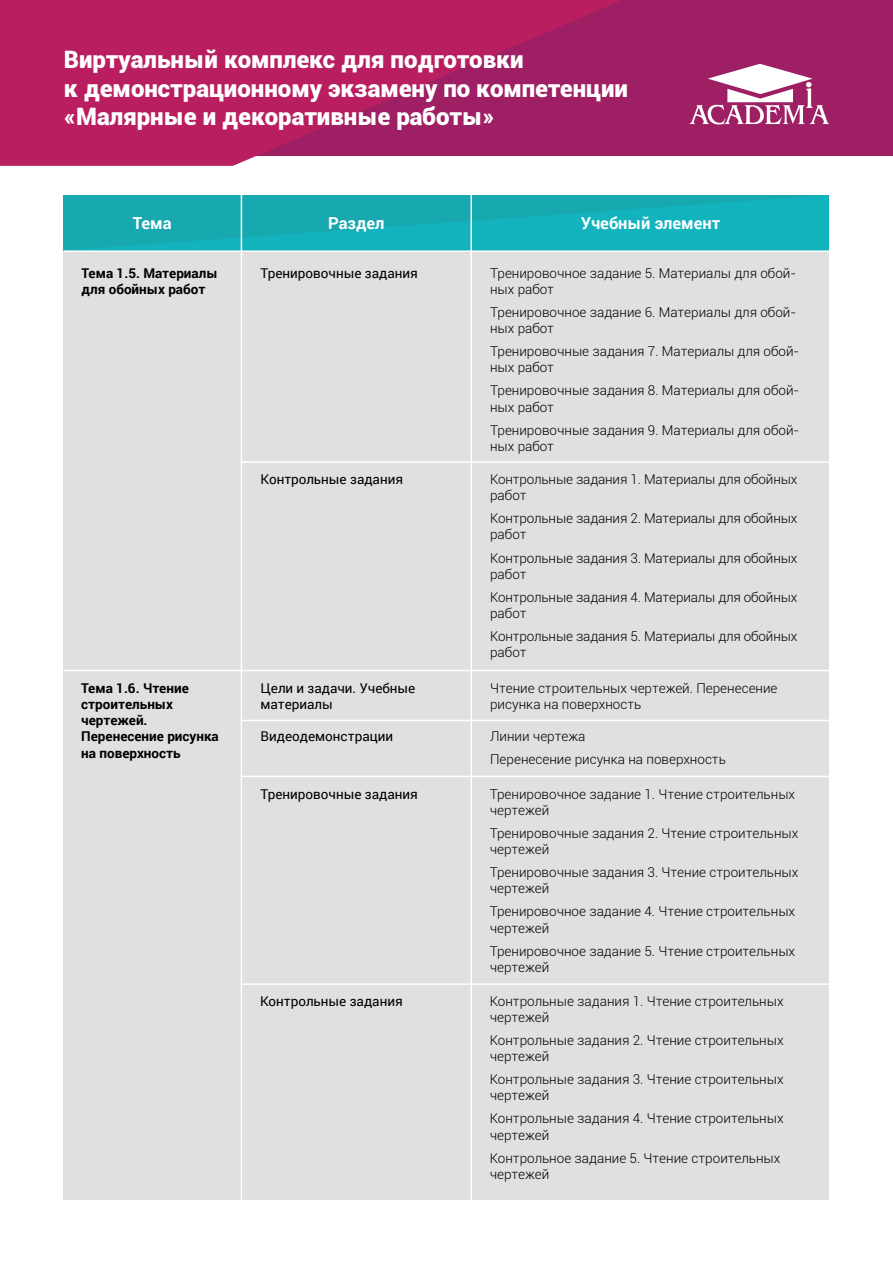
<style>
.page{position:relative;width:893px;height:1263px;background:#fff}
.page>*{position:absolute;margin:0;border:0;box-sizing:border-box;transform-origin:0 0}
.t1{font:900 24px/28.8px "Roboto";color:#fff}
.t2{font:700 16.5px "Roboto";color:#fff}
.t3{font:300 13.5px/16.2px "Roboto";color:#000}
.t4{font:13.5px/16.2px "Roboto";color:#000}
.t5{font:700 13.5px/16.2px "Roboto";color:#000}
</style>
<div class="page">
<div style="left:0;top:0;width:893px;height:156px;background:#9e1f64"></div>
<svg style="left:0;top:0;width:622px;height:166px;fill:#b91f60"></svg>
<div style="left:64px;top:197px;width:765px;height:1002px;background:#e1e0e1"></div>
<div style="left:64px;top:195px;width:765px;height:55px;background:#15adb6"></div>
<hr style="left:241px;top:195px;width:1px;height:1066px;background:#fff">
<hr style="left:64px;top:250px;width:769px;height:2px;background:#fff">
<hr style="left:470px;top:181px;width:2px;height:1081px;background:#fff">
<svg style="left:689px;top:64px;width:140px;height:60px"></svg>
<hr style="left:242px;top:461px;width:587px;height:2px;background:#fff">
<hr style="left:242px;top:720px;width:587px;height:1px;background:#fff">
<hr style="left:242px;top:776px;width:587px;height:1px;background:#fff">
<hr style="left:242px;top:983px;width:587px;height:2px;background:#fff">
<hr style="left:64px;top:670px;width:765px;height:1px;background:#fff">
<h1 class="t1" style="left:64px;top:44px;width:566px">Виртуальный комплекс для подготовки<br>к демонстрационному экзамену по компетенции «Малярные и декоративные работы»</h1>
<p class="t2" style="left:133px;top:213px;width:40px">Тема</p>
<p class="t2" style="left:328px;top:213px;width:58px">Раздел</p>
<p class="t2" style="left:581px;top:213px;width:141px">Учебный элемент</p>
<p class="t5" style="left:82px;top:265px;width:137px">Тема 1.5. Материалы</p>
<p class="t4" style="left:260px;top:265px;width:159px">Тренировочные задания</p>
<p class="t5" style="left:82px;top:281px;width:125px">для обойных работ</p>
<p class="t3" style="left:490px;top:264px;width:307px">Тренировочное задание 5. Материалы для обой&shy;ных работ</p>
<p class="t3" style="left:490px;top:304px;width:307px">Тренировочное задание 6. Материалы для обой&shy;ных работ</p>
<p class="t3" style="left:490px;top:343px;width:311px">Тренировочные задания 7. Материалы для обой&shy;ных работ</p>
<p class="t3" style="left:490px;top:382px;width:311px">Тренировочные задания 8. Материалы для обой&shy;ных работ</p>
<p class="t3" style="left:490px;top:421px;width:311px">Тренировочные задания 9. Материалы для обой&shy;ных работ</p>
<p class="t4" style="left:260px;top:471px;width:144px">Контрольные задания</p>
<p class="t3" style="left:490px;top:471px;width:309px">Контрольные задания 1. Материалы для обойных работ</p>
<p class="t3" style="left:490px;top:510px;width:309px">Контрольные задания 2. Материалы для обойных работ</p>
<p class="t3" style="left:490px;top:549px;width:309px">Контрольные задания 3. Материалы для обойных работ</p>
<p class="t3" style="left:490px;top:588px;width:309px">Контрольные задания 4. Материалы для обойных работ</p>
<p class="t3" style="left:490px;top:627px;width:309px">Контрольные задания 5. Материалы для обойных работ</p>
<p class="t5" style="left:81px;top:680px;width:139px">Тема 1.6. Чтение строительных чертежей.<br>Перенесение рисунка на поверхность</p>
<p class="t4" style="left:260px;top:680px;width:156px">Цели и задачи. Учебные материалы</p>
<p class="t4" style="left:260px;top:728px;width:134px">Видеодемонстрации</p>
<p class="t3" style="left:490px;top:679px;width:289px">Чтение строительных чертежей. Перенесение рисунка на поверхность</p>
<p class="t3" style="left:490px;top:725px;width:237px;line-height:23px">Линии чертежа<br>Перенесение рисунка на поверхность</p>
<p class="t4" style="left:260px;top:786px;width:159px">Тренировочные задания</p>
<p class="t3" style="left:490px;top:785px;width:307px">Тренировочное задание 1. Чтение строительных чертежей</p>
<p class="t3" style="left:490px;top:825px;width:310px">Тренировочные задания 2. Чтение строительных чертежей</p>
<p class="t3" style="left:490px;top:864px;width:310px">Тренировочные задания 3. Чтение строительных чертежей</p>
<p class="t3" style="left:490px;top:903px;width:307px">Тренировочное задание 4. Чтение строительных чертежей</p>
<p class="t3" style="left:490px;top:942px;width:307px">Тренировочное задание 5. Чтение строительных чертежей</p>
<p class="t4" style="left:260px;top:993px;width:144px">Контрольные задания</p>
<p class="t3" style="left:490px;top:992px;width:295px">Контрольные задания 1. Чтение строительных чертежей</p>
<p class="t3" style="left:490px;top:1031px;width:295px">Контрольные задания 2. Чтение строительных чертежей</p>
<p class="t3" style="left:490px;top:1071px;width:295px">Контрольные задания 3. Чтение строительных чертежей</p>
<p class="t3" style="left:490px;top:1110px;width:295px">Контрольные задания 4. Чтение строительных чертежей</p>
<p class="t3" style="left:490px;top:1149px;width:292px">Контрольное задание 5. Чтение строительных чертежей</p>
</div>
